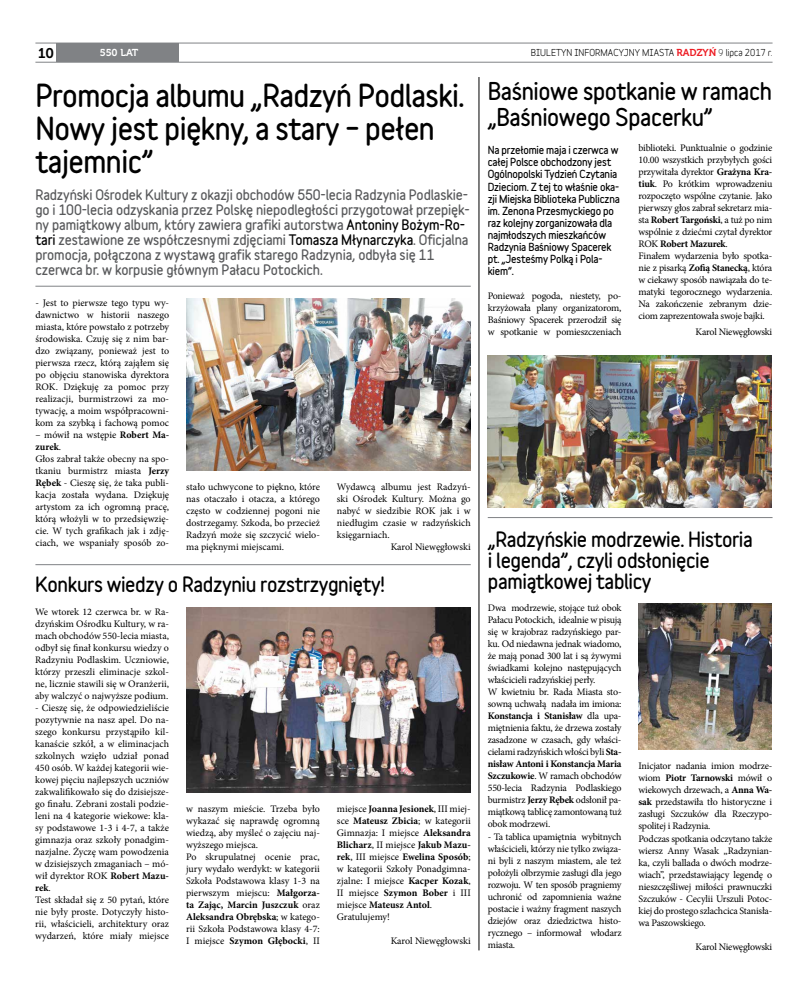
<style>
.page{position:relative;width:808px;height:993px;background:#fff}
.page>*{position:absolute;margin:0;border:0;box-sizing:border-box;transform-origin:0 0}
.t1{font:900 28.5px/33px "Variable";letter-spacing:-.02em;color:#000}
.t2{font:900 22px/26px "Variable";letter-spacing:-.02em;color:#000}
.t3{font:900 19px/21px "Variable";letter-spacing:-.02em;color:#000}
.t4{font:14px "Museo 700";color:#000}
.t5{font:900 13px/15px "Variable";letter-spacing:-.01em;color:#58595b}
.t6{font:10px/12px "Minion Pro";letter-spacing:-.01em;color:#000}
.t7{font:900 10px/12px "Variable";letter-spacing:-.02em;color:#000}
.t8{font:10px "Museo 700";color:#fff}
.t9{font:700 9px "Variable";color:#000}
.s1{font-family:"Museo 700";font-weight:400;font-size:10px;color:#ed1d24}
.s2{font-weight:400}
.s3{font-weight:700}
.s4{color:#000}
</style>
<div class="page">
<div style="left:56px;top:43px;width:123px;height:19px;background:#808285"></div>
<hr style="left:35px;top:43px;width:737px;height:1px;background:#808285">
<hr style="left:35px;top:62px;width:737px;height:1px;background:#808285">
<img style="left:488px;top:356px;width:284px;height:151px">
<img style="left:187px;top:298px;width:284px;height:173px">
<img style="left:187px;top:607px;width:284px;height:185px">
<img style="left:638px;top:603px;width:134px;height:146px">
<hr style="left:35px;top:286px;width:436px;height:1px;background:#808285">
<hr style="left:479px;top:77px;width:1px;height:873px;background:#000">
<hr style="left:35px;top:564px;width:436px;height:1px;background:#808285">
<hr style="left:488px;top:517px;width:284px;height:1px;background:#808285">
<h3 class="t4" style="left:38px;top:45px;width:17px">10</h3>
<p class="t8" style="left:100px;top:47px;width:34px">550 lat</p>
<p class="t9" style="left:531px;top:45px;width:166px">BIULETYN INFORMACYJNY MIASTA <span class="s1">RADZY</span></p>
<p class="t9" style="left:709px;top:45px;width:65px"><span class="s1">Ń</span> <span class="s2">9</span> lipca 2017 r.</p>
<h1 class="t1" style="left:35px;top:78px;width:431px">Promocja albumu „Radzyń Podlaski.<br>Nowy jest piękny, a stary – pełen tajemnic”</h1>
<h2 class="t2" style="left:488px;top:78px;width:286px">Baśniowe spotkanie w ramach „Baśniowego Spacerku”</h2>
<p class="t6" style="left:638px;top:142px;width:135px">biblioteki. Punktualnie o godzinie 10.00 wszystkich przybyłych gości przywitała dyrektor <span class="s3">Grażyna Kra&shy;tiuk</span>. Po krótkim wprowadzeniu rozpoczęto wspólne czytanie. Jako pierwszy głos zabrał sekretarz mia&shy;sta <span class="s3">Robert Targoński</span>, a tuż po nim wspólnie z dziećmi czytał dyrektor ROK <span class="s3">Robert Mazurek</span>.<br>Finałem wydarzenia było spotka&shy;nie z pisarką <span class="s3">Zofią Stanecką</span>, która w ciekawy sposób nawiązała do te&shy;matyki tegorocznego wydarzenia.<br>Na zakończenie zebranym dzie&shy;ciom zaprezentowała swoje bajki.</p>
<p class="t6" style="left:696px;top:326px;width:78px">Karol Niewęgłowski</p>
<p class="t7" style="left:488px;top:144px;width:134px">Na przełomie maja i czerwca w całej Polsce obchodzony jest<br>Ogólnopolski Tydzień Czytania<br>Dzieciom. Z tej to właśnie oka&shy;zji Miejska Biblioteka Publiczna im. Zenona Przesmyckiego po raz kolejny zorganizowała dla najmłodszych mieszkańców<br>Radzynia Baśniowy Spacerek pt. „Jesteśmy Polką i Pola&shy;kiem”.</p>
<p class="t6" style="left:488px;top:289px;width:135px;text-align:justify">Ponieważ pogoda, niestety, po&shy;krzyżowała plany organizatorom, Baśniowy Spacerek przerodził się w spotkanie w pomieszczeniach</p>
<p class="t5" style="left:35px;top:187px;width:436px">Radzyński Ośrodek Kultury z okazji obchodów 550-lecia Radzynia Podlaskie&shy;go i 100-lecia odzyskania przez Polskę niepodległości przygotował przepięk&shy;ny pamiątkowy album, który zawiera grafiki autorstwa <span class="s4">Antoniny Bożym-Ro&shy;tari</span> zestawione ze współczesnymi zdjęciami <span class="s4">Tomasza Młynarczyka</span>. Oficjalna promocja, połączona z wystawą grafik starego Radzynia, odbyła się 11 czerwca br. w korpusie głównym Pałacu Potockich.</p>
<p class="t6" style="left:35px;top:296px;width:135px;text-align:justify">- Jest to pierwsze tego typu wy&shy;dawnictwo w historii naszego miasta, które powstało z potrzeby środowiska. Czuję się z nim bar&shy;dzo związany, ponieważ jest to pierwsza rzecz, którą zająłem się po objęciu stanowiska dyrektora ROK. Dziękuję za pomoc przy realizacji, burmistrzowi za mo&shy;tywację, a moim współpracowni&shy;kom za szybką i fachową pomoc</p>
<p class="t6" style="left:35px;top:428px;width:135px">– mówił na wstępie <span class="s3">Robert Ma&shy;zurek</span>.<br>Głos zabrał także obecny na spo&shy;tkaniu burmistrz miasta <span class="s3">Jerzy<br>Rębek</span> - Cieszę się, że taka publi&shy;kacja została wydana. Dziękuję artystom za ich ogromną pracę, którą włożyli w to przedsięwzię&shy;cie. W tych grafikach jak i zdję&shy;ciach, we wspaniały sposób zo-</p>
<p class="t6" style="left:186px;top:480px;width:135px;text-align:justify">stało uchwycone to piękno, które nas otaczało i otacza, a którego często w codziennej pogoni nie dostrzegamy. Szkoda, bo przecież Radzyń może się szczycić wielo&shy;ma pięknymi miejscami.</p>
<p class="t6" style="left:337px;top:480px;width:135px">Wydawcą albumu jest Radzyń-</p>
<p class="t6" style="left:337px;top:492px;width:135px">ski Ośrodek Kultury. Można go</p>
<p class="t6" style="left:337px;top:504px;width:135px">nabyć w siedzibie ROK jak i w</p>
<p class="t6" style="left:337px;top:516px;width:135px">niedługim czasie w radzyńskich</p>
<p class="t6" style="left:337px;top:528px;width:54px">księgarniach.</p>
<p class="t6" style="left:391px;top:540px;width:82px">Karol Niewęgłowski</p>
<h3 class="t3" style="left:488px;top:528px;width:266px">„Radzyńskie modrzewie. Historia i legenda”, czyli odsłonięcie pamiątkowej tablicy</h3>
<h3 class="t3" style="left:35px;top:573px;width:351px">Konkurs wiedzy o Radzyniu rozstrzygnięty!</h3>
<p class="t6" style="left:35px;top:605px;width:135px;text-align:justify">We wtorek 12 czerwca br. w Ra&shy;dzyńskim Ośrodku Kultury, w ra&shy;mach obchodów 550-lecia miasta, odbył się finał konkursu wiedzy o Radzyniu Podlaskim. Uczniowie, którzy przeszli eliminacje szkol&shy;ne, licznie stawili się w Oranżerii, aby walczyć o najwyższe podium.</p>
<p class="t6" style="left:35px;top:701px;width:135px">- Cieszę się, że odpowiedzieliście pozytywnie na nasz apel. Do na&shy;szego konkursu przystąpiło kil&shy;kanaście szkół, a w eliminacjach szkolnych wzięło udział ponad<br>450 osób. W każdej kategorii wie&shy;kowej pięciu najlepszych uczniów zakwalifikowało się do dzisiejsze&shy;go finału. Zebrani zostali podzie&shy;leni na 4 kategorie wiekowe: kla&shy;sy podstawowe 1-3 i 4-7, a także gimnazja oraz szkoły ponadgim&shy;nazjalne. Życzę wam powodzenia w dzisiejszych zmaganiach – mó&shy;wił dyrektor ROK <span class="s3">Robert Mazu&shy;rek</span>.<br>Test składał się z 50 pytań, które nie były proste. Dotyczyły histo&shy;rii, właścicieli, architektury oraz wydarzeń, które miały miejsce</p>
<p class="t6" style="left:186px;top:802px;width:135px">w naszym mieście. Trzeba było wykazać się naprawdę ogromną wiedzą, aby myśleć o zajęciu naj&shy;wyższego miejsca.<br>Po skrupulatnej ocenie prac, jury wydało werdykt: w kategorii<br>Szkoła Podstawowa klasy 1-3 na pierwszym miejscu: <span class="s3">Małgorza&shy;ta Zając, Marcin Juszczuk</span> oraz<br><span class="s3">Aleksandra Obrębska</span>; w katego&shy;rii Szkoła Podstawowa klasy 4-7:<br>I miejsce <span class="s3">Szymon Głębocki</span>, II</p>
<p class="t6" style="left:337px;top:802px;width:135px">miejsce <span class="s3">Joanna Jesionek</span>, III miej&shy;sce <span class="s3">Mateusz Zbicia</span>; w kategorii<br>Gimnazja: I miejsce <span class="s3">Aleksandra<br>Blicharz</span>, II miejsce <span class="s3">Jakub Mazu&shy;rek</span>, III miejsce <span class="s3">Ewelina Sposób</span>; w kategorii Szkoły Ponadgimna&shy;zjalne: I miejsce <span class="s3">Kacper Kozak</span>,<br>II miejsce <span class="s3">Szymon Bober</span> i III miejsce <span class="s3">Mateusz Antol</span>.<br>Gratulujemy!</p>
<p class="t6" style="left:391px;top:934px;width:82px">Karol Niewęgłowski</p>
<p class="t6" style="left:488px;top:602px;width:135px">Dwa modrzewie, stojące tuż obok<br>Pałacu Potockich, idealnie w pisują się w krajobraz radzyńskiego par&shy;ku. Od niedawna jednak wiadomo, że mają ponad 300 lat i są żywymi świadkami kolejno następujących właścicieli radzyńskiej perły.<br>W kwietniu br. Rada Miasta sto&shy;sowną uchwałą nadała im imiona:<br><span class="s3">Konstancja i Stanisław</span> dla upa&shy;miętnienia faktu, że drzewa zostały zasadzone w czasach, gdy właści&shy;cielami radzyńskich włości byli <span class="s3">Sta&shy;nisław Antoni i Konstancja Maria<br>Szczukowie</span>. W ramach obchodów<br>550-lecia Radzynia Podlaskiego burmistrz <span class="s3">Jerzy Rębek</span> odsłonił pa&shy;miątkową tablicę zamontowaną tuż obok modrzewi.</p>
<p class="t6" style="left:488px;top:830px;width:135px;text-align:justify">- Ta tablica upamiętnia wybitnych właścicieli, którzy nie tylko związa&shy;ni byli z naszym miastem, ale też położyli olbrzymie zasługi dla jego rozwoju. W ten sposób pragniemy uchronić od zapomnienia ważne postacie i ważny fragment naszych dziejów oraz dziedzictwa histo&shy;rycznego – informował włodarz miasta.</p>
<p class="t6" style="left:638px;top:760px;width:135px">Inicjator nadania imion modrze&shy;wiom <span class="s3">Piotr Tarnowski</span> mówił o wiekowych drzewach, a <span class="s3">Anna Wa&shy;sak</span> przedstawiła tło historyczne i zasługi Szczuków dla Rzeczypo&shy;spolitej i Radzynia.<br>Podczas spotkania odczytano także wiersz Anny Wasak „Radzynian&shy;ka, czyli ballada o dwóch modrze&shy;wiach”, przedstawiający legendę o nieszczęśliwej miłości prawnuczki<br>Szczuków - Cecylii Urszuli Potoc&shy;kiej do prostego szlachcica Stanisła&shy;wa Paszowskiego.</p>
<p class="t6" style="left:696px;top:940px;width:78px">Karol Niewęgłowski</p>
</div>
